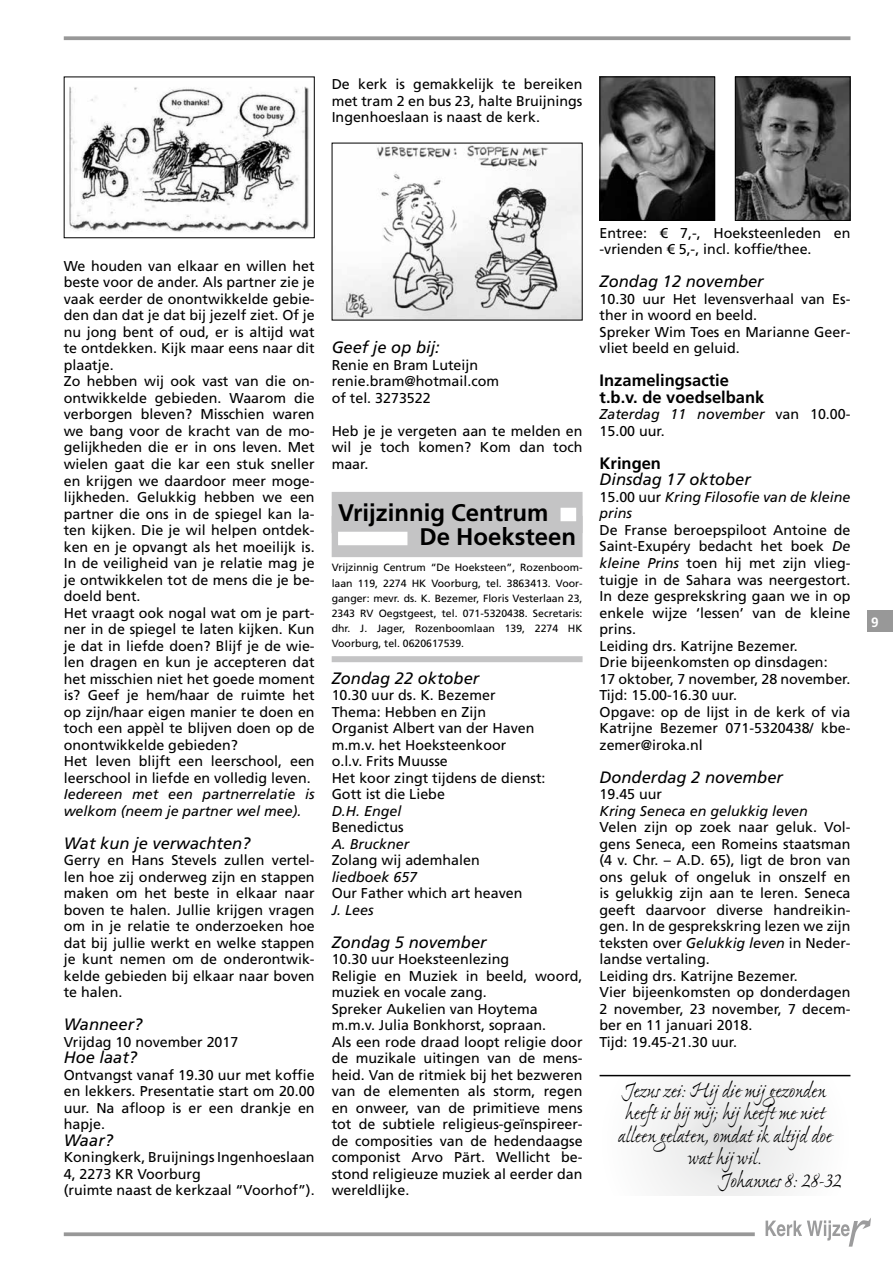
<style>
.page{position:relative;width:893px;height:1263px;background:#fff}
.page>*{position:absolute;margin:0;border:0;box-sizing:border-box;transform-origin:0 0}
.t1{font:700 24px/24px "Frutiger LT Std";color:#000}
.t2{font:22.5px "Ex Ponto";letter-spacing:-.03em;color:#000}
.t3{font:italic 16.5px "Frutiger LT Std";color:#000}
.t4{font:700 16.5px/16.5px "Frutiger LT Std";color:#000}
.t5{font:14.25px/16.5px "Frutiger LT Std";color:#000}
.t6{font:italic 14.25px/16.5px "Frutiger LT Std";color:#000}
.t7{font:700 13.5px "Frutiger LT Std";color:#fff}
.t8{font:10.5px/15px "Frutiger LT Std";color:#000;text-align:justify}
.s1{font-style:normal}
.s2{font-style:italic}
</style>
<div class="page">
<svg style="left:64px;top:36px;width:786px;height:4px;background:#a1a1a1"></svg>
<svg style="left:64px;top:1232px;width:691px;height:4px;background:#a2a2a2"></svg>
<div style="left:867px;top:610px;width:26px;height:21px;background:#989898"></div>
<svg style="left:766px;top:1218px;width:105px;height:28px"></svg>
<img style="left:334px;top:145px;width:247px;height:173px">
<div style="left:332px;top:492px;width:251px;height:41px;background:#c4c4c5"></div>
<div style="left:332px;top:516px;width:251px;height:41px;background:#c4c4c5"></div>
<div style="left:561px;top:508px;width:15px;height:13px;background:#fff"></div>
<div style="left:338px;top:532px;width:69px;height:13px;background:#fff"></div>
<div style="left:332px;top:656px;width:251px;height:6px;background:#c4c4c5"></div>
<svg style="left:600px;top:1076px;width:250px;height:119px"></svg>
<hr style="left:600px;top:1075px;width:250px;height:1px;background:#000">
<img style="left:602px;top:79px;width:111px;height:140px">
<div style="left:600px;top:77px;width:115px;height:144px;border:1px solid #000"></div>
<img style="left:737px;top:79px;width:111px;height:140px">
<div style="left:735px;top:77px;width:115px;height:144px;border:1px solid #000"></div>
<img style="left:69px;top:86px;width:240px;height:146px">
<p class="t5" style="left:332px;top:76px;width:252px;text-align:justify">De kerk is gemakkelijk te bereiken met tram 2 en bus 23, halte Bruijnings Ingenhoeslaan is naast de kerk.</p>
<p class="t5" style="left:64px;top:258px;width:252px">We houden van elkaar en willen het beste voor de ander. Als partner zie je vaak eerder de onontwikkelde gebie&shy;den dan dat je dat bij jezelf ziet. Of je nu jong bent of oud, er is altijd wat te ontdekken. Kijk maar eens naar dit plaatje.<br>Zo hebben wij ook vast van die on&shy;ontwikkelde gebieden. Waarom die verborgen bleven? Misschien waren we bang voor de kracht van de mo&shy;gelijkheden die er in ons leven. Met wielen gaat die kar een stuk sneller en krijgen we daardoor meer moge&shy;lijkheden. Gelukkig hebben we een partner die ons in de spiegel kan la&shy;ten kijken. Die je wil helpen ontdek&shy;ken en je opvangt als het moeilijk is.<br>In de veiligheid van je relatie mag je je ontwikkelen tot de mens die je be&shy;doeld bent.<br>Het vraagt ook nogal wat om je part&shy;ner in de spiegel te laten kijken. Kun je dat in liefde doen? Blijf je de wie&shy;len dragen en kun je accepteren dat het misschien niet het goede moment is? Geef je hem/haar de ruimte het op zijn/haar eigen manier te doen en toch een appèl te blijven doen op de onontwikkelde gebieden?<br>Het leven blijft een leerschool, een leerschool in liefde en volledig leven.</p>
<p class="t6" style="left:64px;top:786px;width:252px">Iedereen met een partnerrelatie is welkom (neem je partner wel mee).</p>
<p class="t3" style="left:64px;top:833px;width:188px">Wat kun je verwachten?</p>
<p class="t5" style="left:64px;top:852px;width:252px;text-align:justify">Gerry en Hans Stevels zullen vertel&shy;len hoe zij onderweg zijn en stappen maken om het beste in elkaar naar boven te halen. Jullie krijgen vragen om in je relatie te onderzoeken hoe dat bij jullie werkt en welke stappen je kunt nemen om de onderontwik&shy;kelde gebieden bij elkaar naar boven te halen.</p>
<p class="t3" style="left:64px;top:1015px;width:80px">Wanneer?</p>
<p class="t5" style="left:64px;top:1033px;width:176px">Vrijdag 10 november 2017</p>
<p class="t3" style="left:64px;top:1048px;width:75px">Hoe laat?</p>
<p class="t5" style="left:64px;top:1066px;width:252px;text-align:justify">Ontvangst vanaf 19.30 uur met koffie en lekkers. Presentatie start om 20.00 uur. Na afloop is er een drankje en hapje.</p>
<p class="t3" style="left:64px;top:1130px;width:51px">Waar?</p>
<p class="t5" style="left:64px;top:1149px;width:252px">Koningkerk, Bruijnings Ingenhoeslaan<br>4, 2273 KR Voorburg<br>(ruimte naast de kerkzaal “Voorhof”).</p>
<p class="t3" style="left:332px;top:338px;width:110px">Geef je op bij:</p>
<p class="t5" style="left:332px;top:357px;width:169px">Renie en Bram Luteijn renie.bram@hotmail.com of tel. 3273522</p>
<p class="t5" style="left:332px;top:423px;width:252px;text-align:justify">Heb je je vergeten aan te melden en wil je toch komen? Kom dan toch maar.</p>
<h1 class="t1" style="left:419px;top:501px;width:158px;text-indent:-81px">Vrijzinnig Centrum<br>De Hoeksteen</h1>
<p class="t8" style="left:332px;top:560px;width:252px">Vrijzinnig Centrum “De Hoeksteen”, Rozenboom&shy;laan 119, 2274 HK Voorburg, tel. 3863413. Voor&shy;ganger: mevr. ds. K. Bezemer, Floris Vesterlaan 23, 2343 RV Oegstgeest, tel. 071-5320438. Secretaris: dhr. J. Jager, Rozenboomlaan 139, 2274 HK Voorburg, tel. 0620617539.</p>
<p class="t3" style="left:332px;top:668px;width:149px">Zondag 22 oktober</p>
<p class="t5" style="left:332px;top:687px;width:215px">10.30 uur ds. K. Bezemer<br>Thema: Hebben en Zijn<br>Organist Albert van der Haven m.m.v. het Hoeksteenkoor<br>o.l.v. Frits Muusse<br>Het koor zingt tijdens de dienst:<br>Gott ist die Liebe</p>
<p class="t6" style="left:332px;top:802px;width:71px">D.H. Engel</p>
<p class="t5" style="left:332px;top:819px;width:74px">Benedictus</p>
<p class="t6" style="left:332px;top:835px;width:79px">A. Bruckner</p>
<p class="t5" style="left:332px;top:852px;width:150px">Zolang wij ademhalen</p>
<p class="t6" style="left:332px;top:868px;width:87px">liedboek 657</p>
<p class="t5" style="left:332px;top:885px;width:192px">Our Father which art heaven</p>
<p class="t6" style="left:332px;top:901px;width:43px">J. Lees</p>
<p class="t3" style="left:332px;top:932px;width:156px">Zondag 5 november</p>
<p class="t5" style="left:332px;top:951px;width:252px">10.30 uur Hoeksteenlezing<br>Religie en Muziek in beeld, woord, muziek en vocale zang.<br>Spreker Aukelien van Hoytema m.m.v. Julia Bonkhorst, sopraan.<br>Als een rode draad loopt religie door de muzikale uitingen van de mens&shy;heid. Van de ritmiek bij het bezweren van de elementen als storm, regen en onweer, van de primitieve mens tot de subtiele religieus-geïnspireer&shy;de composities van de hedendaagse componist Arvo Pärt. Wellicht be&shy;stond religieuze muziek al eerder dan wereldlijke.</p>
<p class="t5" style="left:600px;top:225px;width:252px">Entree: € 7,-, Hoeksteenleden en -vrienden € 5,-, incl. koffie/thee.</p>
<p class="t3" style="left:600px;top:272px;width:166px">Zondag 12 november</p>
<p class="t5" style="left:600px;top:291px;width:252px">10.30 uur Het levensverhaal van Es&shy;ther in woord en beeld.<br>Spreker Wim Toes en Marianne Geer&shy;vliet beeld en geluid.</p>
<p class="t4" style="left:600px;top:373px;width:166px">Inzamelingsactie t.b.v. de voedselbank</p>
<p class="t6" style="left:600px;top:406px;width:252px">Zaterdag 11 november <span class="s1">van 10.00-<br>15.00 uur.</span></p>
<p class="t4" style="left:600px;top:455px;width:63px">Kringen</p>
<p class="t3" style="left:600px;top:470px;width:153px">Dinsdag 17 oktober</p>
<p class="t6" style="left:600px;top:489px;width:252px"><span class="s1">15.00 uur</span> Kring Filosofie van de kleine prins</p>
<p class="t5" style="left:600px;top:522px;width:252px">De Franse beroepspiloot Antoine de<br>Saint-Exupéry bedacht het boek <span class="s2">De kleine Prins</span> toen hij met zijn vlieg&shy;tuigje in de Sahara was neergestort.<br>In deze gesprekskring gaan we in op enkele wijze ‘lessen’ van de kleine prins.<br>Leiding drs. Katrijne Bezemer.<br>Drie bijeenkomsten op dinsdagen:<br>17 oktober, 7 november, 28 november.<br>Tijd: 15.00-16.30 uur.<br>Opgave: op de lijst in de kerk of via<br>Katrijne Bezemer 071-5320438/ kbe&shy;zemer@iroka.nl</p>
<p class="t3" style="left:600px;top:767px;width:185px">Donderdag 2 november</p>
<p class="t5" style="left:600px;top:786px;width:64px">19.45 uur</p>
<p class="t6" style="left:600px;top:802px;width:210px">Kring Seneca en gelukkig leven</p>
<p class="t5" style="left:600px;top:819px;width:252px">Velen zijn op zoek naar geluk. Vol&shy;gens Seneca, een Romeins staatsman (4 v. Chr. – A.D. 65), ligt de bron van ons geluk of ongeluk in onszelf en is gelukkig zijn aan te leren. Seneca geeft daarvoor diverse handreikin&shy;gen. In de gesprekskring lezen we zijn teksten over <span class="s2">Gelukkig leven</span> in Neder&shy;landse vertaling.<br>Leiding drs. Katrijne Bezemer.<br>Vier bijeenkomsten op donderdagen<br>2 november, 23 november, 7 decem&shy;ber en 11 januari 2018.<br>Tijd: 19.45-21.30 uur.</p>
<h2 class="t2" style="left:624px;top:1079px;width:204px">Jezus zei: Hij die mij gezonden</h2>
<h2 class="t2" style="left:625px;top:1101px;width:202px">heeft is bij mij; hij heeft me niet</h2>
<h2 class="t2" style="left:618px;top:1124px;width:216px">alleen gelaten, omdat ik altijd doe</h2>
<h2 class="t2" style="left:688px;top:1146px;width:76px">wat hij wil.</h2>
<h2 class="t2" style="left:720px;top:1169px;width:123px">Johannes 8: 28-32</h2>
<p class="t7" style="left:871px;top:615px;width:9px">9</p>
</div>
